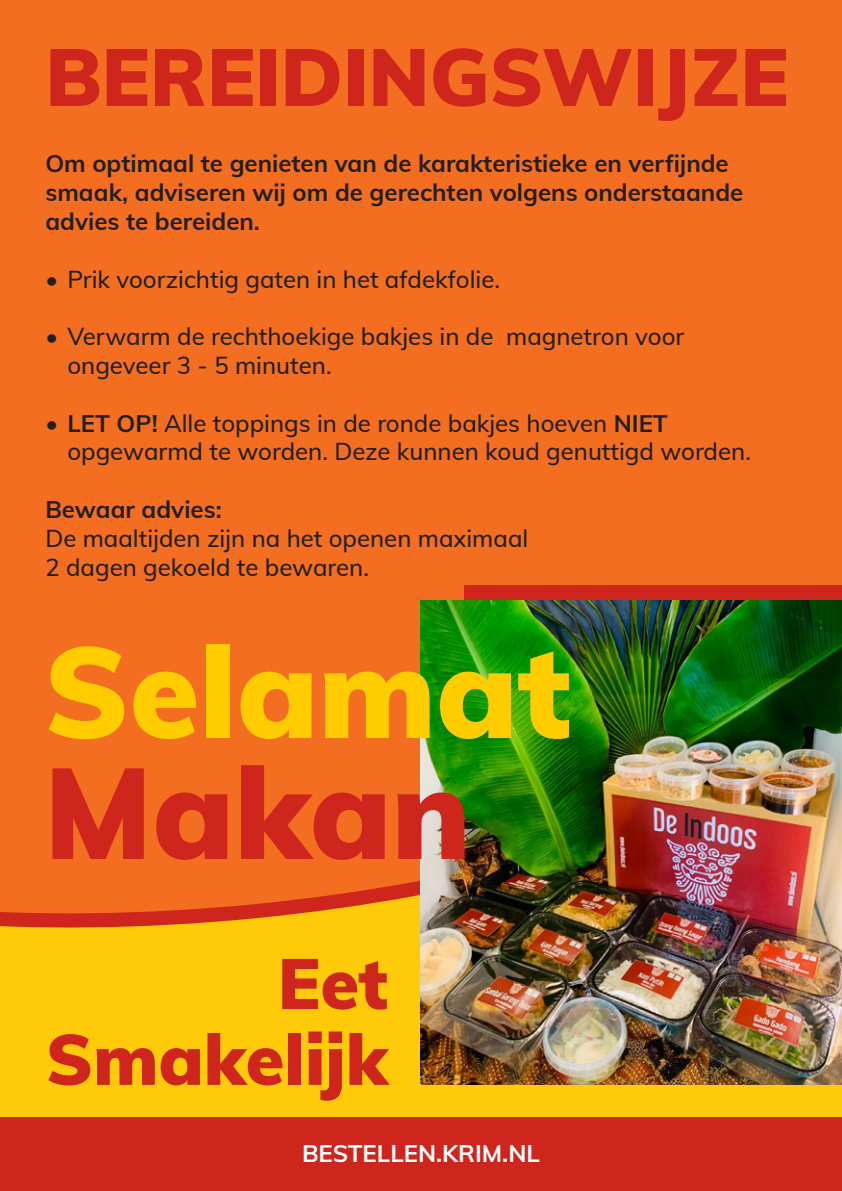
<style>
.page{position:relative;width:842px;height:1191px;background:#f36e21}
.page>*{position:absolute;margin:0;border:0;box-sizing:border-box;transform-origin:0 0}
.t1{font:900 127.2px "Mulish";color:#fc0}
.t2{font:900 127.2px "Mulish";color:#ce261c}
.t3{font:900 80px "Mulish";color:#ce261c}
.t4{font:900 70.4px "Mulish";color:#ce261c}
.t5{font:500 24px "Mulish";color:#231f20}
.t6{font:700 24px/28.8px "Mulish";color:#231f20}
.t7{font:700 24px "Mulish";color:#fff}
.s1{font-weight:700}
</style>
<div class="page">
<div style="left:0;top:780px;width:842px;height:394px;background:#feca0a"></div>
<svg style="left:0;top:585px;width:465px;height:363px"></svg>
<div style="left:465px;top:585px;width:377px;height:273px;background:#ce261c"></div>
<img style="left:421px;top:601px;width:421px;height:483px">
<div style="left:0;top:1118px;width:842px;height:73px;background:#ce261c"></div>
<p class="t3" style="left:45px;top:19px;width:745px">BEREIDINGSWIJZE</p>
<p class="t6" style="left:45px;top:148px;width:700px">Om optimaal te genieten van de karakteristieke en verfijnde smaak, adviseren wij om de gerechten volgens onderstaande advies te bereiden.</p>
<p class="t5" style="left:45px;top:261px;width:456px">• Prik voorzichtig gaten in het afdekfolie.</p>
<p class="t5" style="left:45px;top:319px;width:640px">• Verwarm de rechthoekige bakjes in de magnetron voor</p>
<p class="t5" style="left:67px;top:348px;width:266px">ongeveer 3 - 5 minuten.</p>
<p class="t5" style="left:45px;top:405px;width:624px">• <span class="s1">LET OP!</span> Alle toppings in de ronde bakjes hoeven <span class="s1">NIET</span></p>
<p class="t5" style="left:67px;top:434px;width:685px">opgewarmd te worden. Deze kunnen koud genuttigd worden.</p>
<p class="t6" style="left:45px;top:494px;width:178px">Bewaar advies:</p>
<p class="t5" style="left:45px;top:521px;width:484px">De maaltijden zijn na het openen maximaal</p>
<p class="t5" style="left:45px;top:549px;width:325px">2 dagen gekoeld te bewaren.</p>
<p class="t1" style="left:44px;top:599px;width:528px">Selamat</p>
<p class="t2" style="left:44px;top:720px;width:428px">Makan</p>
<p class="t4" style="left:278px;top:932px;width:112px">Eet</p>
<p class="t4" style="left:46px;top:1008px;width:343px">Smakelijk</p>
<p class="t7" style="left:302px;top:1136px;width:239px">BESTELLEN.KRIM.NL</p>
</div>
